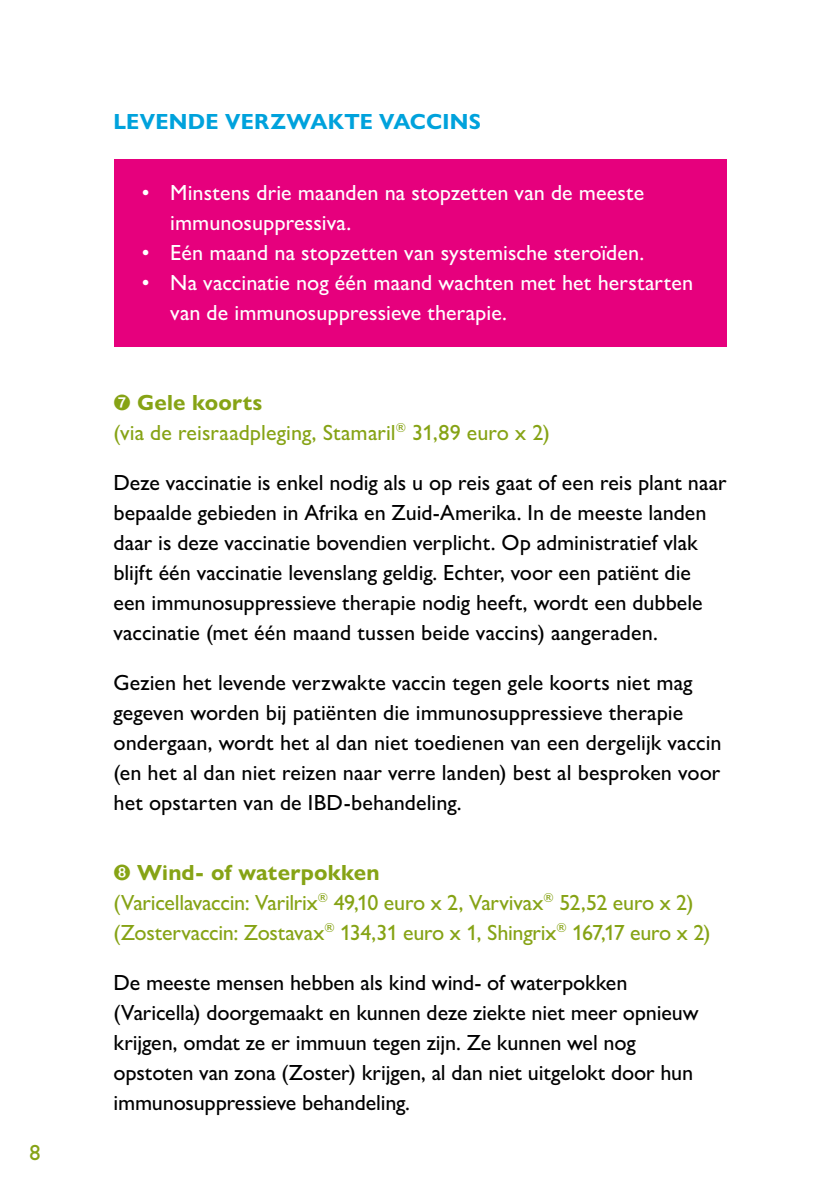
<style>
.page{position:relative;width:840px;height:1191px;background:#fff}
.page>*{position:absolute;margin:0;border:0;box-sizing:border-box;transform-origin:0 0}
.t1{font:500 22px/30px "Gill Sans Nova";color:#000}
.t2{font:500 22px/30px "Gill Sans Nova";letter-spacing:-.01em;color:#86a315}
.t3{font:500 22px/30px "Gill Sans Nova";letter-spacing:.005em;color:#fff}
.t4{font:700 22px "Gill Sans Nova";letter-spacing:.01em;color:#00a2dc}
.s1{font-weight:700}
</style>
<div class="page">
<div style="left:113px;top:159px;width:613px;height:187px;background:#e6007d"></div>
<p class="t2" style="left:29px;top:1137px;width:13px">8</p>
<p class="t4" style="left:113px;top:108px;width:369px">LEVENDE VERZWAKTE VACCINS</p>
<p class="t3" style="left:170px;top:177px;width:475px;text-indent:-28px">• Minstens drie maanden na stopzetten van de meeste immunosuppressiva.</p>
<p class="t3" style="left:142px;top:237px;width:503px">• Eén maand na stopzetten van systemische steroïden.</p>
<p class="t3" style="left:170px;top:267px;width:524px;text-indent:-28px">• Na vaccinatie nog één maand wachten met het herstarten van de immunosuppressieve therapie.</p>
<p class="t2" style="left:113px;top:387px;width:438px">➐ <span class="s1">Gele koorts<br></span>(via de reisraadpleging, Stamaril<sup>®</sup> 31,89 euro x 2)</p>
<p class="t1" style="left:113px;top:467px;width:614px">Deze vaccinatie is enkel nodig als u op reis gaat of een reis plant naar bepaalde gebieden in Afrika en Zuid-Amerika. In de meeste landen daar is deze vaccinatie bovendien verplicht. Op administratief vlak blijft één vaccinatie levenslang geldig. Echter, voor een patiënt die een immunosuppressieve therapie nodig heeft, wordt een dubbele vaccinatie (met één maand tussen beide vaccins) aangeraden.</p>
<p class="t1" style="left:113px;top:667px;width:609px">Gezien het levende verzwakte vaccin tegen gele koorts niet mag gegeven worden bij patiënten die immunosuppressieve therapie ondergaan, wordt het al dan niet toedienen van een dergelijk vaccin (en het al dan niet reizen naar verre landen) best al besproken voor het opstarten van de IBD-behandeling.</p>
<p class="t2" style="left:113px;top:857px;width:598px">➑ <span class="s1">Wind- of waterpokken<br></span>(Varicellavaccin: Varilrix<sup>®</sup> 49,10 euro x 2, Varvivax<sup>®</sup> 52,52 euro x 2) (Zostervaccin: Zostavax<sup>®</sup> 134,31 euro x 1, Shingrix<sup>®</sup> 167,17 euro x 2)</p>
<p class="t1" style="left:113px;top:967px;width:586px">De meeste mensen hebben als kind wind- of waterpokken (Varicella) doorgemaakt en kunnen deze ziekte niet meer opnieuw krijgen, omdat ze er immuun tegen zijn. Ze kunnen wel nog opstoten van zona (Zoster) krijgen, al dan niet uitgelokt door hun immunosuppressieve behandeling.</p>
</div>
